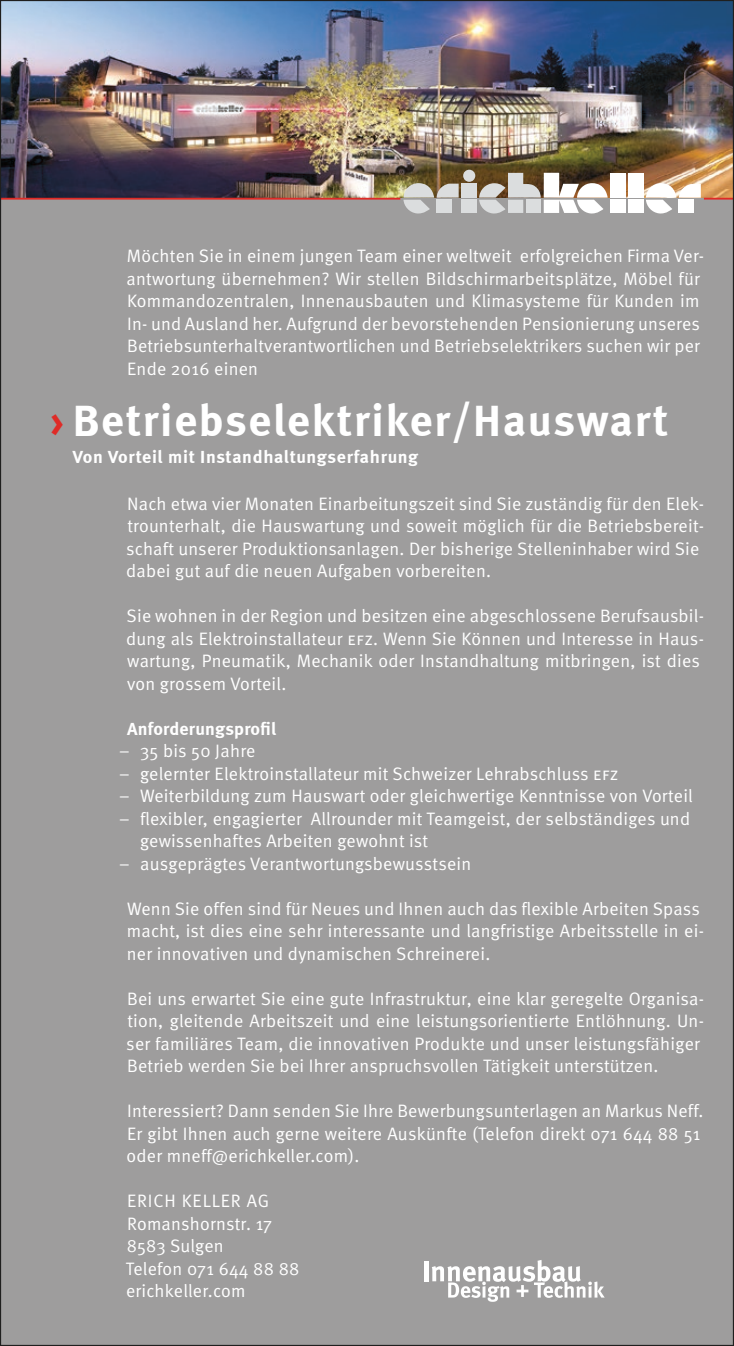
<style>
.page{position:relative;width:734px;height:1346px;background:#fff}
.page>*{position:absolute;margin:0;border:0;box-sizing:border-box;transform-origin:0 0}
.t1{font:45px "Meta Bold LF";letter-spacing:.04em;color:#fff}
.t2{font:18px/22.5px "Meta Normal";letter-spacing:.015em;color:#fff}
.t3{font:700 18px "Meta";letter-spacing:.03em;color:#fff}
.s1{color:#df2b27}
.s2{font-family:"Meta Caps"}
</style>
<div class="page">
<div style="left:0;top:0;width:733px;height:1346px;background:#9e9d9d"></div>
<img style="left:2px;top:2px;width:729px;height:196px">
<hr style="left:424px;top:1261px;width:4px;height:20px;background:#fff">
<svg style="left:432px;top:1260px;width:172px;height:42px"></svg>
<svg style="left:645px;top:183px;width:55px;height:31px"></svg>
<div style="left:610px;top:200px;width:15px;height:13px;background:#fff"></div>
<div style="left:610px;top:173px;width:15px;height:25px;background:#fff"></div>
<div style="left:628px;top:173px;width:15px;height:25px;background:#fff"></div>
<div style="left:628px;top:200px;width:15px;height:13px;background:#fff"></div>
<hr style="left:703px;top:198px;width:30px;height:2px;background:#df2b27">
<hr style="left:0;top:198px;width:400px;height:2px;background:#df2b27">
<svg style="left:403px;top:183px;width:55px;height:31px"></svg>
<div style="left:461px;top:200px;width:15px;height:13px;background:#dbddde"></div>
<div style="left:461px;top:184px;width:15px;height:14px;background:#dbddde"></div>
<div style="left:463px;top:170px;width:12px;height:12px;background:#dbddde;border-radius:50%"></div>
<svg style="left:479px;top:173px;width:128px;height:41px;background:#b8b1aa"></svg>
<p class="t2" style="left:126px;top:244px;width:579px">Möchten Sie in einem jungen Team einer weltweit erfolgreichen Firma Ver&shy;antwortung übernehmen? Wir stellen Bildschirmarbeitsplätze, Möbel für Kommandozentralen, Innenausbauten und Klimasysteme für Kunden im In- und Ausland her. Aufgrund der bevorstehenden Pensionierung unseres Betriebsunterhaltverantwortlichen und Betriebselektrikers suchen wir per Ende 2016 einen</p>
<h1 class="t1" style="left:50px;top:393px;width:619px"><span class="s1">›</span> Betriebselektriker/Hauswart</h1>
<p class="t3" style="left:73px;top:446px;width:347px">Von Vorteil mit Instandhaltungserfahrung</p>
<p class="t2" style="left:126px;top:492px;width:579px">Nach etwa vier Monaten Einarbeitungszeit sind Sie zuständig für den Elek&shy;trounterhalt, die Hauswartung und soweit möglich für die Betriebsbereit&shy;schaft unserer Produktionsanlagen. Der bisherige Stelleninhaber wird Sie dabei gut auf die neuen Aufgaben vorbereiten.</p>
<p class="t2" style="left:126px;top:604px;width:579px">Sie wohnen in der Region und besitzen eine abgeschlossene Berufsausbil&shy;dung als Elektroinstallateur <span class="s2">efz</span>. Wenn Sie Können und Interesse in Haus&shy;wartung, Pneumatik, Mechanik oder Instandhaltung mitbringen, ist dies von grossem Vorteil.</p>
<p class="t3" style="left:127px;top:718px;width:151px">Anforderungsprofil</p>
<p class="t2" style="left:119px;top:739px;width:138px">– 35 bis 50 Jahre</p>
<p class="t2" style="left:119px;top:762px;width:500px">– gelernter Elektroinstallateur mit Schweizer Lehrabschluss <span class="s2">efz</span></p>
<p class="t2" style="left:119px;top:784px;width:575px">– Weiterbildung zum Hauswart oder gleichwertige Kenntnisse von Vorteil</p>
<p class="t2" style="left:140px;top:807px;width:551px;text-indent:-21px">– flexibler, engagierter Allrounder mit Teamgeist, der selbständiges und gewissenhaftes Arbeiten gewohnt ist</p>
<p class="t2" style="left:119px;top:852px;width:353px">– ausgeprägtes Verantwortungsbewusstsein</p>
<p class="t2" style="left:127px;top:897px;width:578px">Wenn Sie offen sind für Neues und Ihnen auch das flexible Arbeiten Spass macht, ist dies eine sehr interessante und langfristige Arbeitsstelle in ei&shy;ner innovativen und dynamischen Schreinerei.</p>
<p class="t2" style="left:126px;top:987px;width:579px">Bei uns erwartet Sie eine gute Infrastruktur, eine klar geregelte Organisa&shy;tion, gleitende Arbeitszeit und eine leistungsorientierte Entlöhnung. Un&shy;ser familiäres Team, die innovativen Produkte und unser leistungsfähiger Betrieb werden Sie bei Ihrer anspruchsvollen Tätigkeit unterstützen.</p>
<p class="t2" style="left:126px;top:1099px;width:578px">Interessiert? Dann senden Sie Ihre Bewerbungsunterlagen an Markus Neff.<br>Er gibt Ihnen auch gerne weitere Auskünfte (Telefon direkt 071 644 88 51 oder mneff@erichkeller.com).</p>
<p class="t2" style="left:126px;top:1189px;width:175px">ERICH KELLER AG<br>Romanshornstr. 17<br>8583 Sulgen<br>Telefon 071 644 88 88 erichkeller.com</p>
</div>
